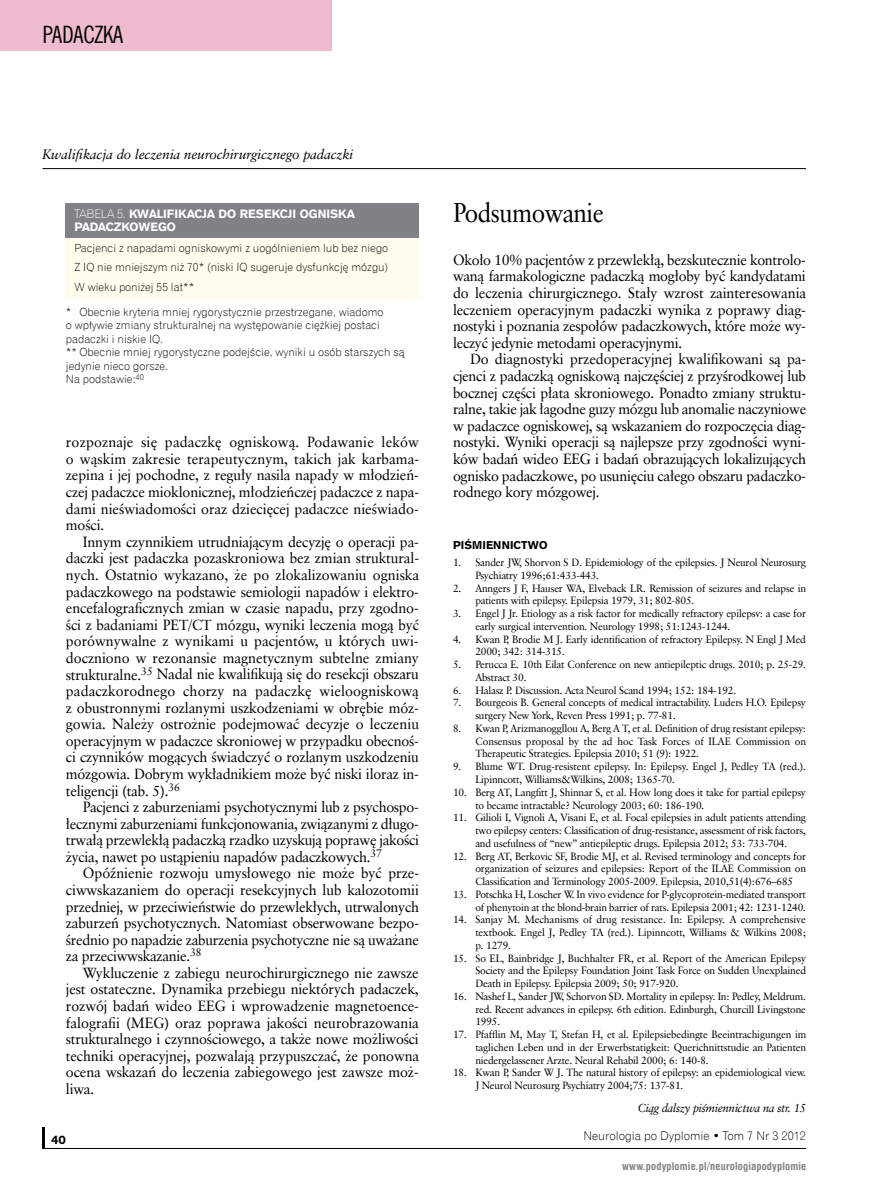
<style>
.page{position:relative;width:872px;height:1191px;background:#fff}
.page>*{position:absolute;margin:0;border:0;box-sizing:border-box;transform-origin:0 0}
.t1{font:27px "Class Garmnd EU";letter-spacing:-.02em;color:#000;scale:.9 1}
.t2{font:24px "News Goth Cn EU";letter-spacing:-.01em;color:#000}
.t3{font:14.7px/16.6px "Class Garmnd EU";letter-spacing:-.02em;color:#000;text-align:justify}
.t4{font:italic 13.5px "Class Garmnd EU";color:#000}
.t5{font:12px/13.5px "Gothic 725 Blk EU";color:#fff}
.t6{font:12px "Gothic 720 Lt EU";color:#000}
.t7{font:12px "Gothic 725 Blk EU";color:#000}
.t8{font:italic 11.7px "Class Garmnd EU";letter-spacing:-.02em;color:#000}
.t9{font:11.25px/13.5px "Gothic 720 Lt EU";color:#000;text-align:justify}
.t10{font:11.25px "Gothic 725 Blk EU";letter-spacing:.01em;color:#000}
.t11{font:10.5px/12.8px "Class Garmnd EU";letter-spacing:-.02em;color:#000}
.t12{font:700 10.5px "Swis 721 Cn EU";letter-spacing:.02em;color:#808285}
.s1{font-family:"Gothic 720 Lt EU"}
</style>
<div class="page">
<hr style="left:43px;top:168px;width:763px;height:1px;background:#000">
<div style="left:0;top:0;width:332px;height:51px;background:#eebcce"></div>
<hr style="left:43px;top:1127px;width:2px;height:21px;background:#000">
<hr style="left:43px;top:1148px;width:763px;height:1px;background:#000">
<div style="left:66px;top:203px;width:353px;height:97px;background:#fffeee"></div>
<div style="left:66px;top:203px;width:353px;height:34px;background:#808285"></div>
<h2 class="t2" style="left:43px;top:20px;width:82px">PADACZKA</h2>
<p class="t4" style="left:43px;top:146px;width:312px">Kwalifikacja do leczenia neurochirurgicznego padaczki</p>
<p class="t5" style="left:74px;top:208px;width:282px"><span class="s1">TaBela 5.</span> KWALIFIKACJA DO RESEKCJI OGNISKA<br>PADACZKOWEGO</p>
<p class="t9" style="left:74px;top:238px;width:315px;line-height:19.2px">Pacjenci z napadami ogniskowymi z uogólnieniem lub bez niego Z IQ nie mniejszym niż 70* (niski IQ sugeruje dysfunkcję mózgu)<br>W wieku poniżej 55 lat**</p>
<p class="t9" style="left:66px;top:305px;width:340px;text-align:left">* Obecnie kryteria mniej rygorystycznie przestrzegane, wiadomo<br>o wpływie zmiany strukturalnej na występowanie ciężkiej postaci padaczki i niskie IQ.<br>** Obecnie mniej rygorystyczne podejście, wyniki u osób starszych są jedynie nieco gorsze.<br>Na podstawie:<sup>40</sup></p>
<p class="t3" style="left:66px;top:434px;width:355px">rozpoznaje się padaczkę ogniskową. Podawanie leków o wąskim zakresie terapeutycznym, takich jak karbama&shy;zepina i jej pochodne, z reguły nasila napady w młodzień&shy;czej padaczce mioklonicznej, młodzieńczej padaczce z napa&shy;dami nieświadomości oraz dziecięcej padaczce nieświado&shy;mości.</p>
<p class="t3" style="left:66px;top:533px;width:355px;text-indent:17px">Innym czynnikiem utrudniającym decyzję o operacji pa&shy;daczki jest padaczka pozaskroniowa bez zmian struktural&shy;nych. Ostatnio wykazano, że po zlokalizowaniu ogniska padaczkowego na podstawie semiologii napadów i elektro&shy;encefalograficznych zmian w czasie napadu, przy zgodno&shy;ści z badaniami PET/CT mózgu, wyniki leczenia mogą być porównywalne z wynikami u pacjentów, u których uwi&shy;doczniono w rezonansie magnetycznym subtelne zmiany strukturalne.<sup>35</sup> Nadal nie kwalifikują się do resekcji obszaru padaczkorodnego chorzy na padaczkę wieloogniskową z obustronnymi rozlanymi uszkodzeniami w obrębie móz&shy;gowia. Należy ostrożnie podejmować decyzje o leczeniu operacyjnym w padaczce skroniowej w przypadku obecnoś&shy;ci czynników mogących świadczyć o rozlanym uszkodzeniu mózgowia. Dobrym wykładnikiem może być niski iloraz in&shy;teligencji (tab. 5).<sup>36</sup></p>
<p class="t3" style="left:66px;top:798px;width:355px;text-indent:17px">Pacjenci z zaburzeniami psychotycznymi lub z psychospo&shy;łecznymi zaburzeniami funkcjonowania, związanymi z długo&shy;trwałą przewlekłą padaczką rzadko uzyskują poprawę jakości życia, nawet po ustąpieniu napadów padaczkowych.<sup>37</sup></p>
<p class="t3" style="left:66px;top:865px;width:355px;text-indent:17px">Opóźnienie rozwoju umysłowego nie może być prze&shy;ciwwskazaniem do operacji resekcyjnych lub kalozotomii przedniej, w przeciwieństwie do przewlekłych, utrwalonych zaburzeń psychotycznych. Natomiast obserwowane bezpo&shy;średnio po napadzie zaburzenia psychotyczne nie są uważane za przeciwwskazanie.<sup>38</sup></p>
<p class="t3" style="left:66px;top:964px;width:355px;text-indent:17px">Wykluczenie z zabiegu neurochirurgicznego nie zawsze jest ostateczne. Dynamika przebiegu niektórych padaczek, rozwój badań wideo EEG i wprowadzenie magnetoence&shy;falografii (MEG) oraz poprawa jakości neurobrazowania strukturalnego i czynnościowego, a także nowe możliwości techniki operacyjnej, pozwalają przypuszczać, że ponowna ocena wskazań do leczenia zabiegowego jest zawsze moż&shy;liwa.</p>
<h1 class="t1" style="left:453px;top:196px;width:169px">Podsumowanie</h1>
<p class="t3" style="left:453px;top:251px;width:355px">Około 10% pacjentów z przewlekłą, bezskutecznie kontrolo&shy;waną farmakologiczne padaczką mogłoby być kandydatami do leczenia chirurgicznego. Stały wzrost zainteresowania leczeniem operacyjnym padaczki wynika z poprawy diag&shy;nostyki i poznania zespołów padaczkowych, które może wy&shy;leczyć jedynie metodami operacyjnymi.</p>
<p class="t3" style="left:453px;top:351px;width:355px;text-indent:17px">Do diagnostyki przedoperacyjnej kwalifikowani są pa&shy;cjenci z padaczką ogniskową najczęściej z przyśrodkowej lub bocznej części płata skroniowego. Ponadto zmiany struktu&shy;ralne, takie jak łagodne guzy mózgu lub anomalie naczyniowe w padaczce ogniskowej, są wskazaniem do rozpoczęcia diag&shy;nostyki. Wyniki operacji są najlepsze przy zgodności wyni&shy;ków badań wideo EEG i badań obrazujących lokalizujących ognisko padaczkowe, po usunięciu całego obszaru padaczko&shy;rodnego kory mózgowej.</p>
<p class="t10" style="left:453px;top:538px;width:96px">PIŚMIENNICTWO</p>
<p class="t11" style="left:475px;top:556px;width:332px;text-indent:-22px">1. Sander JW, Shorvon S D. Epidemiology of the epilepsies. J Neurol Neurosurg<br>Psychiatry 1996;61:433-443.</p>
<p class="t11" style="left:475px;top:581px;width:332px;text-indent:-22px">2. Anngers J F, Hauser WA, Elveback LR. Remission of seizures and relapse in patients with epilepsy. Epilepsia 1979, 31; 802-805.</p>
<p class="t11" style="left:475px;top:607px;width:332px;text-indent:-22px">3. Engel J Jr. Etiology as a risk factor for medically refractory epilepsv: a case for early surgical intervention. Neurology 1998; 51:1243-1244.</p>
<p class="t11" style="left:475px;top:632px;width:332px;text-indent:-22px">4. Kwan P, Brodie M J. Early identification of refractory Epilepsy. N Engl J Med<br>2000; 342: 314-315.</p>
<p class="t11" style="left:475px;top:658px;width:332px;text-indent:-22px">5. Perucca E. 10th Eilat Conference on new antiepileptic drugs. 2010; p. 25-29.<br>Abstract 30.</p>
<p class="t11" style="left:453px;top:683px;width:285px">6. Halasz P. Discussion. Acta Neurol Scand 1994; 152: 184-192.</p>
<p class="t11" style="left:475px;top:696px;width:332px;text-indent:-22px">7. Bourgeois B. General concepts of medical intractability. Luders H.O. Epilepsy surgery New York, Reven Press 1991; p. 77-81.</p>
<p class="t11" style="left:475px;top:722px;width:332px;text-align:justify;text-indent:-22px">8. Kwan P, Arizmanoggllou A, Berg A T, et al. Definition of drug resistant epilepsy:<br>Consensus proposal by the ad hoc Task Forces of ILAE Commission on Therapeutic Strategies. Epilepsia 2010; 51 (9): 1922.</p>
<p class="t11" style="left:475px;top:760px;width:332px;text-indent:-22px">9. Blume WT. Drug-resistent epilepsy. In: Epilepsy. Engel J, Pedley TA (red.).<br>Lipinncott, Williams&amp;Wilkins, 2008; 1365-70.</p>
<p class="t11" style="left:475px;top:785px;width:332px;text-indent:-22px">10. Berg AT, Langfitt J, Shinnar S, et al. How long does it take for partial epilepsy to became intractable? Neurology 2003; 60: 186-190.</p>
<p class="t11" style="left:475px;top:811px;width:332px;text-align:justify;text-indent:-22px">11. Gilioli I, Vignoli A, Visani E, et al. Focal epilepsies in adult patients attending two epilepsy centers: Classification of drug-resistance, assessment of risk factors, and usefulness of “new” antiepileptic drugs. Epilepsia 2012; 53: 733-704.</p>
<p class="t11" style="left:475px;top:849px;width:332px;text-align:justify;text-indent:-22px">12. Berg AT, Berkovic SF, Brodie MJ, et al. Revised terminology and concepts for organization of seizures and epilepsies: Report of the ILAE Commission on Classification and Terminology 2005-2009. Epilepsia, 2010,51(4):676–685</p>
<p class="t11" style="left:453px;top:887px;width:354px;text-align:right">13. Potschka H, Loscher W. In vivo evidence for P-glycoprotein-mediated transport of phenytoin at the blond-brain barrier of rats. Epilepsia 2001; 42: 1231-1240.</p>
<p class="t11" style="left:475px;top:913px;width:332px;text-align:justify;text-indent:-22px">14. Sanjay M. Mechanisms of drug resistance. In: Epilepsy. A comprehensive textbook. Engel J, Pedley TA (red.). Lipinncott, Williams &amp; Wilkins 2008; p. 1279.</p>
<p class="t11" style="left:475px;top:951px;width:332px;text-align:justify;text-indent:-22px">15. So EL, Bainbridge J, Buchhalter FR, et al. Report of the American Epilepsy Society and the Epilepsy Foundation Joint Task Force on Sudden Unexplained Death in Epilepsy. Epilepsia 2009; 50; 917-920.</p>
<p class="t11" style="left:475px;top:989px;width:332px;text-align:justify;text-indent:-22px">16. Nashef L, Sander JW, Schorvon SD. Mortality in epilepsy. In: Pedley, Meldrum. red. Recent advances in epilepsy. 6th edition. Edinburgh, Churcill Livingstone 1995.</p>
<p class="t11" style="left:475px;top:1028px;width:332px;text-align:justify;text-indent:-22px">17. Pfafflin M, May T, Stefan H, et al. Epilepsiebedingte Beeintrachigungen im taglichen Leben und in der Erwerbstatigkeit: Querichnittstudie an Patienten niedergelassener Arzte. Neural Rehabil 2000; 6: 140-8.</p>
<p class="t11" style="left:475px;top:1066px;width:332px;text-indent:-22px">18. Kwan P, Sander W J. The natural history of epilepsy: an epidemiological view.<br>J Neurol Neurosurg Psychiatry 2004;75: 137-81.</p>
<p class="t8" style="left:638px;top:1101px;width:169px">Ciąg dalszy piśmiennictwa na str. 15</p>
<p class="t7" style="left:51px;top:1132px;width:16px">40</p>
<p class="t6" style="left:583px;top:1128px;width:224px">Neurologia po Dyplomie • Tom 7 Nr 3 2012</p>
<p class="t12" style="left:622px;top:1159px;width:186px">www.podyplomie.pl/neurologiapodyplomie</p>
</div>
